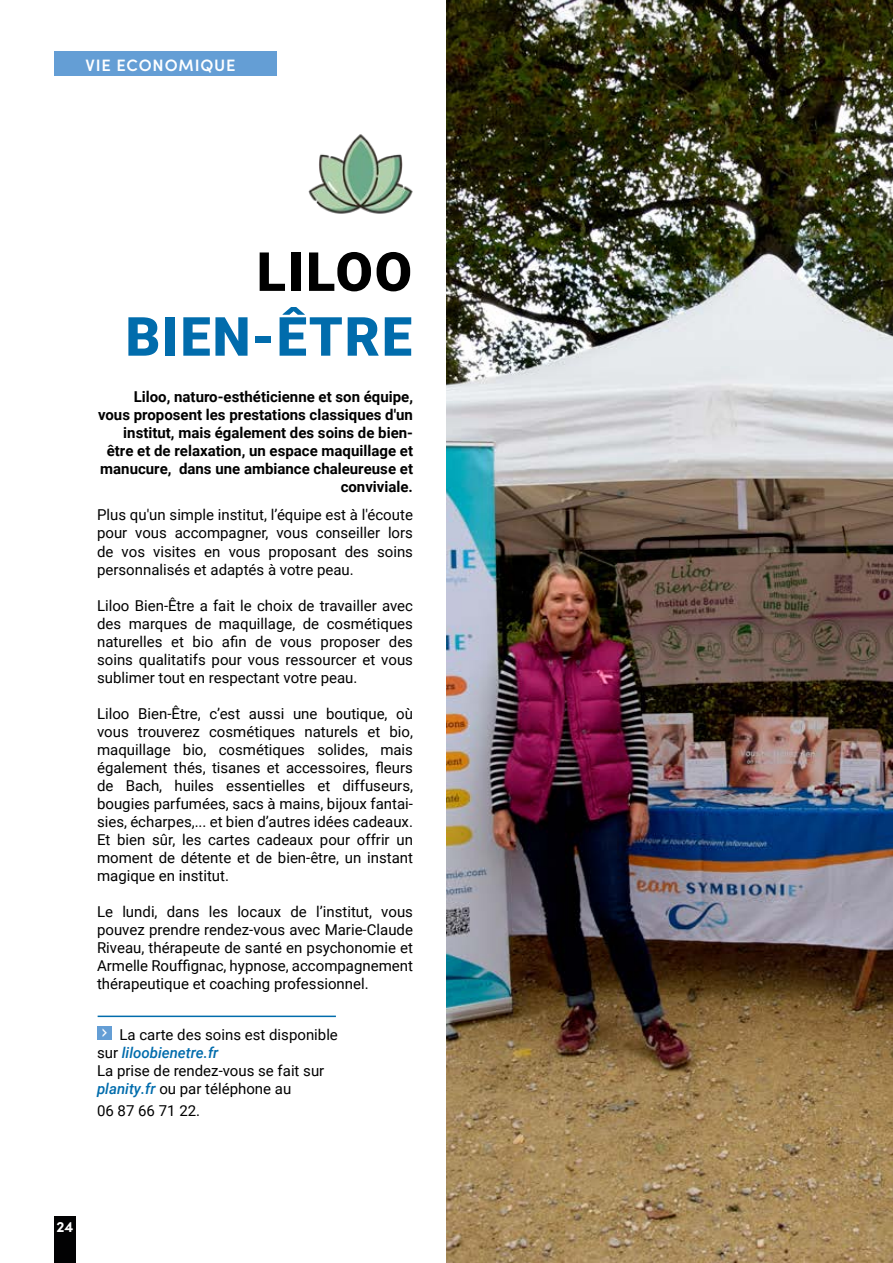
<style>
.page{position:relative;width:893px;height:1263px;background:#fff}
.page>*{position:absolute;margin:0;border:0;box-sizing:border-box;transform-origin:0 0}
.t1{font:900 54px "Roboto";letter-spacing:.035em;color:#016cac}
.t2{font:900 54px "Roboto";letter-spacing:.035em;color:#000}
.t3{font:600 16.5px "Sofia Pro";letter-spacing:.05em;color:#fff}
.t4{font:15px/18px "Roboto";color:#000;text-align:justify}
.t5{font:700 15px/18px "Roboto";color:#000;text-align:right}
.t6{font:700 15px "Sofia Pro";color:#fff}
.t7{font:12px "Sifonn Basic";color:#fff}
.s1{font-weight:500;font-style:italic;color:#016cac}
</style>
<div class="page">
<div style="left:55px;top:1217px;width:21px;height:46px;background:#020203"></div>
<div style="left:98px;top:1026px;width:14px;height:14px;background:#649ed5"></div>
<img style="left:446px;top:0;width:447px;height:1263px">
<div style="left:54px;top:52px;width:222px;height:24px;background:#649ed5"></div>
<hr style="left:98px;top:1015px;width:238px;height:2px;background:#016cac">
<img style="left:308px;top:134px;width:105px;height:80px">
<p class="t3" style="left:86px;top:53px;width:152px">VIE ECONOMIQUE</p>
<h1 class="t2" style="left:257px;top:234px;width:157px">LILOO</h1>
<h1 class="t1" style="left:126px;top:299px;width:288px">BIEN-ÊTRE</h1>
<p class="t5" style="left:98px;top:387px;width:317px">Liloo, naturo-esthéticienne et son équipe, vous proposent les prestations classiques d'un institut, mais également des soins de bien&shy;être et de relaxation, un espace maquillage et manucure, dans une ambiance chaleureuse et conviviale.</p>
<p class="t4" style="left:97px;top:506px;width:317px">Plus qu'un simple institut, l’équipe est à l'écoute pour vous accompagner, vous conseiller lors de vos visites en vous proposant des soins personnalisés et adaptés à votre peau.</p>
<p class="t4" style="left:97px;top:596px;width:317px">Liloo Bien-Être a fait le choix de travailler avec des marques de maquillage, de cosmétiques naturelles et bio afin de vous proposer des soins qualitatifs pour vous ressourcer et vous sublimer tout en respectant votre peau.</p>
<p class="t4" style="left:97px;top:704px;width:317px">Liloo Bien-Être, c’est aussi une boutique, où vous trouverez cosmétiques naturels et bio, maquillage bio, cosmétiques solides, mais également thés, tisanes et accessoires, fleurs de Bach, huiles essentielles et diffuseurs, bougies parfumées, sacs à mains, bijoux fantai&shy;sies, écharpes,... et bien d’autres idées cadeaux.<br>Et bien sûr, les cartes cadeaux pour offrir un moment de détente et de bien-être, un instant magique en institut.</p>
<p class="t4" style="left:97px;top:902px;width:317px">Le lundi, dans les locaux de l’institut, vous pouvez prendre rendez-vous avec Marie-Claude Riveau, thérapeute de santé en psychonomie et Armelle Rouffignac, hypnose, accompagnement thérapeutique et coaching professionnel.</p>
<p class="t4" style="left:97px;top:1025px;width:242px;text-align:left;text-indent:22px">La carte des soins est disponible sur <span class="s1">liloobienetre.fr<br></span>La prise de rendez-vous se fait sur <span class="s1">planity.fr</span> ou par téléphone au</p>
<p class="t4" style="left:97px;top:1101px;width:105px">06 87 66 71 22.</p>
<p class="t7" style="left:102px;top:1024px;width:7px">&gt;</p>
<p class="t6" style="left:56px;top:1215px;width:19px">24</p>
</div>
